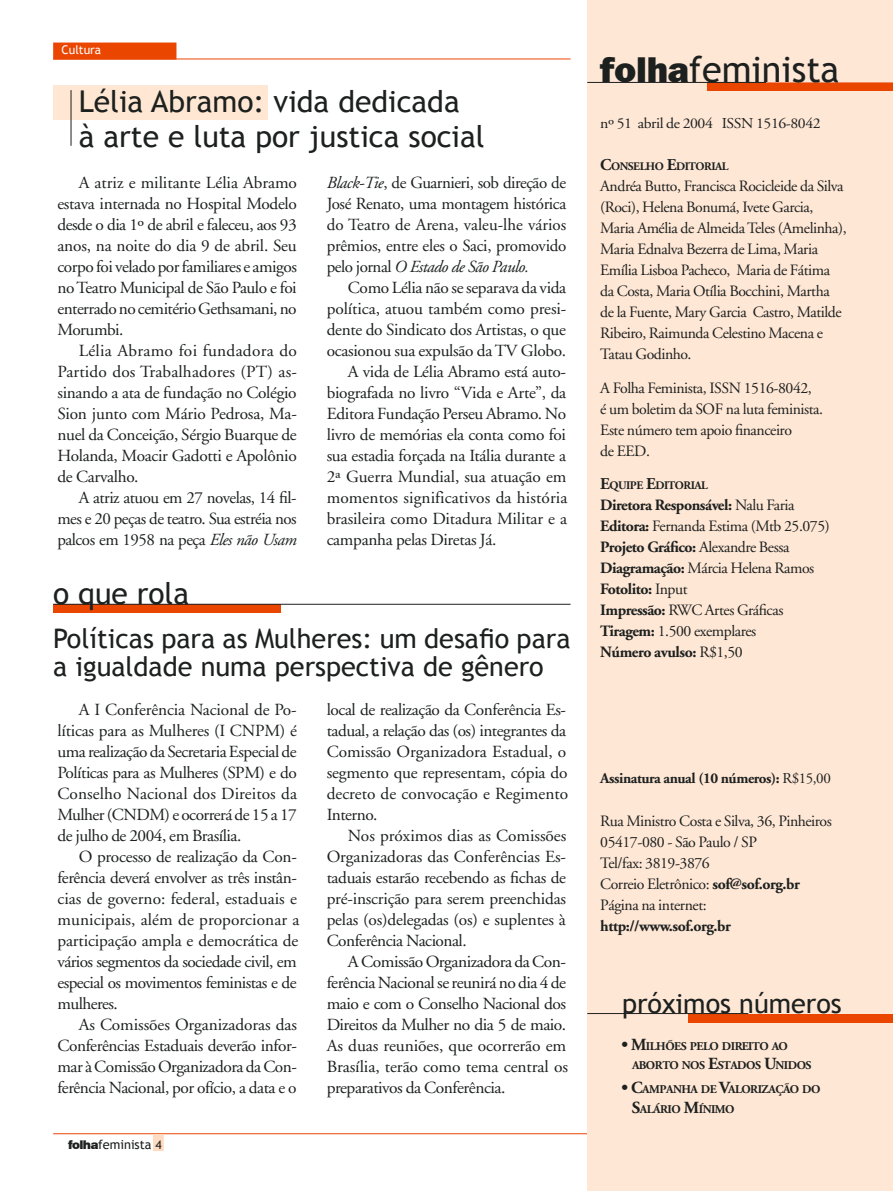
<style>
.page{position:relative;width:893px;height:1191px;background:#fff}
.page>*{position:absolute;margin:0;border:0;box-sizing:border-box;transform-origin:0 0}
.t1{font:36px "Trebuchet MS";color:#1c201e}
.titulinho{font:30px "Trebuchet MS";color:#1c201e}
.titulinho-2{font:27px "Trebuchet MS";color:#1c201e}
.texto{font:16.95px/21px "Adobe Garamond";letter-spacing:-.025em;color:#1c201e;text-align:justify}
.texto-2{font:15.75px/21px "Adobe Garamond";letter-spacing:-.03em;color:#1c201e}
.texto-3{font:700 15.75px "Adobe Garamond";letter-spacing:-.03em;color:#1c201e}
.texto-4{font:700 15px "Adobe Garamond";letter-spacing:-.03em;color:#1c201e}
.texto-5{font:15px "Adobe Garamond";letter-spacing:-.03em;color:#1c201e;scale:1.05 1}
.t2{font:12.75px "Trebuchet MS";color:#1c201e}
.cartola{font:12px "Trebuchet MS";color:#fff}
.texto-6{font:700 11.85px "Adobe Garamond";letter-spacing:-.04em;color:#1c201e}
.texto-7{font:700 11.55px "Adobe Garamond";letter-spacing:-.04em;color:#1c201e}
.s1{font-style:italic}
.s2{font-family:"Swiss 721 BT";font-weight:900;font-size:12px}
.s3{font-size:12px}
.s4{font-family:"Franklin Gothic";font-weight:800}
.s5{font-size:16.5px}
.s6{font-weight:400}
.s7{font-weight:700}
.s8{font-size:16.95px}
</style>
<div class="page">
<hr style="left:53px;top:1133px;width:787px;height:1px;background:#ea4600">
<div style="left:154px;top:1134px;width:9px;height:16px;background:#ffdbc1"></div>
<div style="left:153px;top:1134px;width:11px;height:17px;border:2px solid #ffdbc1"></div>
<div style="left:587px;top:0;width:306px;height:1191px;background:#ffe7d6"></div>
<svg style="left:707px;top:82px;width:186px;height:9px;background:#ea4b07"></svg>
<hr style="left:587px;top:82px;width:179px;height:1px;background:#1c201e">
<div style="left:688px;top:1014px;width:205px;height:8px;background:#ea4600"></div>
<hr style="left:587px;top:1013px;width:161px;height:1px;background:#1c201e">
<div style="left:53px;top:85px;width:214px;height:34px;background:#ffe7d3"></div>
<hr style="left:71px;top:90px;width:1px;height:56px;background:#1c201e">
<div style="left:54px;top:43px;width:122px;height:16px;background:#ea4600"></div>
<hr style="left:53px;top:59px;width:518px;height:1px;background:#ea4600">
<div style="left:53px;top:604px;width:228px;height:9px;background:#ea4600"></div>
<hr style="left:53px;top:604px;width:518px;height:1px;background:#1c201e">
<p class="cartola" style="left:62px;top:43px;width:41px">Cultura</p>
<p class="titulinho" style="left:79px;top:84px;width:383px">Lélia Abramo: vida dedicada</p>
<p class="titulinho" style="left:79px;top:119px;width:408px">à arte e luta por justica social</p>
<p class="texto" style="left:57px;top:172px;width:241px;text-indent:21px">A atriz e militante Lélia Abramo estava internada no Hospital Modelo desde o dia 1º de abril e faleceu, aos 93 anos, na noite do dia 9 de abril. Seu corpo foi velado por familiares e amigos no Teatro Municipal de São Paulo e foi enterrado no cemitério Gethsamani, no Morumbi.</p>
<p class="texto" style="left:57px;top:340px;width:241px;text-indent:21px">Lélia Abramo foi fundadora do Partido dos Trabalhadores (PT) as&shy;sinando a ata de fundação no Colégio Sion junto com Mário Pedrosa, Ma&shy;nuel da Conceição, Sérgio Buarque de Holanda, Moacir Gadotti e Apolônio de Carvalho.</p>
<p class="texto" style="left:57px;top:487px;width:241px;text-indent:21px">A atriz atuou em 27 novelas, 14 fil&shy;mes e 20 peças de teatro. Sua estréia nos palcos em 1958 na peça <span class="s1">Eles não Usam</span></p>
<p class="titulinho" style="left:53px;top:576px;width:137px">o que rola</p>
<p class="texto" style="left:327px;top:173px;width:241px"><span class="s1">Black-Tie</span>, de Guarnieri, sob direção de José Renato, uma montagem histórica do Teatro de Arena, valeu-lhe vários prêmios, entre eles o Saci, promovido pelo jornal <span class="s1">O Estado de São Paulo.</span></p>
<p class="texto" style="left:327px;top:278px;width:241px;text-indent:21px">Como Lélia não se separava da vida política, atuou também como presi&shy;dente do Sindicato dos Artistas, o que ocasionou sua expulsão da TV Globo.</p>
<p class="texto" style="left:327px;top:362px;width:242px;text-indent:21px">A vida de Lélia Abramo está auto&shy;biografada no livro “Vida e Arte”, da Editora Fundação Perseu Abramo. No livro de memórias ela conta como foi sua estadia forçada na Itália durante a 2ª Guerra Mundial, sua atuação em momentos significativos da história brasileira como Ditadura Militar e a campanha pelas Diretas Já.</p>
<p class="titulinho-2" style="left:53px;top:622px;width:519px">Políticas para as Mulheres: um desafio para</p>
<p class="titulinho-2" style="left:53px;top:651px;width:492px">a igualdade numa perspectiva de gênero</p>
<p class="texto" style="left:57px;top:699px;width:241px;text-indent:21px">A I Conferência Nacional de Po&shy;líticas para as Mulheres (I CNPM) é uma realização da Secretaria Especial de Políticas para as Mulheres (SPM) e do Conselho Nacional dos Direitos da Mulher (CNDM) e ocorrerá de 15 a 17 de julho de 2004, em Brasília.</p>
<p class="texto" style="left:57px;top:846px;width:243px;text-align:left;text-indent:21px">O processo de realização da Con&shy;ferência deverá envolver as três instân&shy;cias de governo: federal, estaduais e municipais, além de proporcionar a participação ampla e democrática de vários segmentos da sociedade civil, em especial os movimentos feministas e de mulheres.</p>
<p class="texto" style="left:57px;top:1014px;width:241px;text-indent:21px">As Comissões Organizadoras das Conferências Estaduais deverão infor&shy;mar à Comissão Organizadora da Con&shy;ferência Nacional, por ofício, a data e o</p>
<p class="t2" style="left:68px;top:1137px;width:95px"><span class="s2">folha</span>feminista <span class="s3">4</span></p>
<p class="texto" style="left:327px;top:699px;width:243px;text-align:left">local de realização da Conferência Es&shy;tadual, a relação das (os) integrantes da<br>Comissão Organizadora Estadual, o segmento que representam, cópia do decreto de convocação e Regimento<br>Interno.</p>
<p class="texto" style="left:327px;top:825px;width:241px;text-indent:21px">Nos próximos dias as Comissões Organizadoras das Conferências Es&shy;taduais estarão recebendo as fichas de pré-inscrição para serem preenchidas pelas (os)delegadas (os) e suplentes à Conferência Nacional.</p>
<p class="texto" style="left:327px;top:951px;width:243px;text-align:left;text-indent:21px">A Comissão Organizadora da Con&shy;ferência Nacional se reunirá no dia 4 de maio e com o Conselho Nacional dos Direitos da Mulher no dia 5 de maio.<br>As duas reuniões, que ocorrerão em Brasília, terão como tema central os preparativos da Conferência.</p>
<p class="t1" style="left:600px;top:48px;width:241px"><span class="s4">folha</span>feminista</p>
<p class="texto-5" style="left:600px;top:115px;width:211px">nº 51 abril de 2004 ISSN 1516-8042</p>
<p class="texto-7" style="left:600px;top:160px;width:130px"><span class="s5">C</span>ONSELHO <span class="s5">E</span>DITORIAL</p>
<p class="texto-2" style="left:600px;top:176px;width:248px">Andréa Butto, Francisca Rocicleide da Silva (Roci), Helena Bonumá, Ivete Garcia, Maria Amélia de Almeida Teles (Amelinha), Maria Ednalva Bezerra de Lima, Maria Emília Lisboa Pacheco, Maria de Fátima da Costa, Maria Otília Bocchini, Martha de la Fuente, Mary Garcia Castro, Matilde Ribeiro, Raimunda Celestino Macena e Tatau Godinho.</p>
<p class="texto-2" style="left:600px;top:377px;width:224px">A Folha Feminista, ISSN 1516-8042,<br>é um boletim da SOF na luta feminista.<br>Este número tem apoio financeiro<br>de EED.</p>
<p class="texto-7" style="left:600px;top:479px;width:109px"><span class="s5">E</span>QUIPE <span class="s5">E</span>DITORIAL</p>
<p class="texto-3" style="left:600px;top:497px;width:196px">Diretora Responsável: <span class="s6">Nalu Faria</span></p>
<p class="texto-2" style="left:600px;top:516px;width:231px"><span class="s7">Editora:</span> Fernanda Estima (Mtb 25.075)</p>
<p class="texto-3" style="left:600px;top:539px;width:191px">Projeto Gráfico: <span class="s6">Alexandre Bessa</span></p>
<p class="texto-2" style="left:600px;top:558px;width:216px"><span class="s7">Diagramação:</span> Márcia Helena Ramos</p>
<p class="texto-3" style="left:600px;top:581px;width:89px">Fotolito: <span class="s6">Input</span></p>
<p class="texto-2" style="left:600px;top:600px;width:185px"><span class="s7">Impressão:</span> RWC Artes Gráficas</p>
<p class="texto-2" style="left:600px;top:621px;width:158px"><span class="s7">Tiragem:</span> 1.500 exemplares</p>
<p class="texto-3" style="left:600px;top:644px;width:144px">Número avulso: <span class="s6">R$1,50</span></p>
<p class="texto-4" style="left:600px;top:770px;width:232px">Assinatura anual (10 números): <span class="s6">R$15,00</span></p>
<p class="texto-2" style="left:600px;top:810px;width:233px">Rua Ministro Costa e Silva, 36, Pinheiros</p>
<p class="texto-2" style="left:600px;top:831px;width:158px">05417-080 - São Paulo / SP</p>
<p class="texto-2" style="left:600px;top:852px;width:111px">Tel/fax: 3819-3876</p>
<p class="texto-2" style="left:600px;top:873px;width:201px">Correio Eletrônico: <span class="s7">sof@sof.org.br</span></p>
<p class="texto-2" style="left:600px;top:894px;width:108px">Página na internet:</p>
<p class="texto-3" style="left:600px;top:917px;width:132px">http://www.sof.org.br</p>
<p class="titulinho-2" style="left:622px;top:987px;width:221px">próximos números</p>
<p class="texto-6" style="left:622px;top:1039px;width:168px"><span class="s8">• M</span>ILHÕES PELO DIREITO AO</p>
<p class="texto-6" style="left:632px;top:1059px;width:181px">ABORTO NOS <span class="s8">E</span>STADOS <span class="s8">U</span>NIDOS</p>
<p class="texto-6" style="left:622px;top:1082px;width:201px"><span class="s8">• C</span>AMPANHA DE <span class="s8">V</span>ALORIZAÇÃO DO</p>
<p class="texto-6" style="left:632px;top:1102px;width:104px"><span class="s8">S</span>ALÁRIO <span class="s8">M</span>ÍNIMO</p>
</div>
